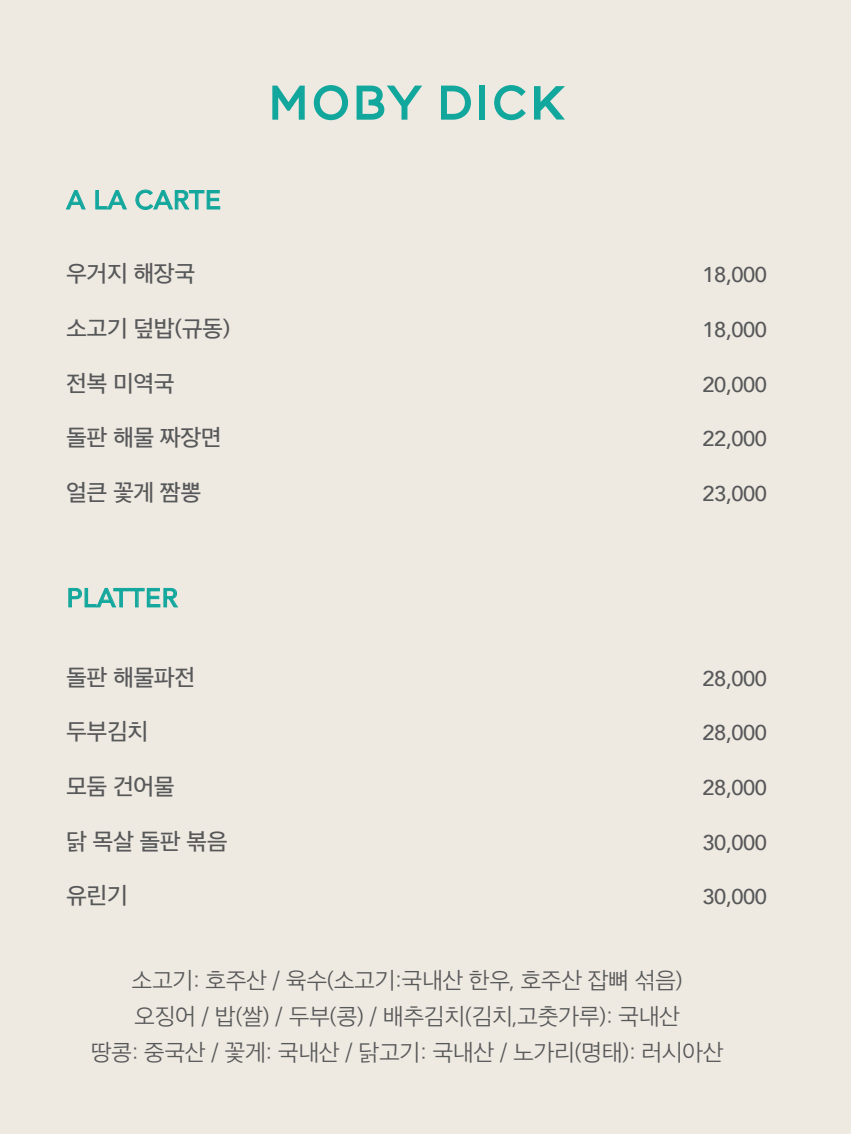
<style>
.page{position:relative;width:851px;height:1134px;background:#fff}
.page>*{position:absolute;margin:0;border:0;box-sizing:border-box;transform-origin:0 0}
.t1{font:500 26px "Avenir";letter-spacing:.02em;color:#12a79d}
.t2{font:300 23.75px/35.5px "Apple SD Gothic Neo";letter-spacing:-.02em;color:#57585a;text-align:center}
.t3{font:500 23.75px "Apple SD Gothic Neo";letter-spacing:-.02em;color:#57585a}
.t4{font:500 21.5px "Avenir";letter-spacing:-.02em;color:#57585a}
</style>
<div class="page">
<div style="left:0;top:1px;width:850px;height:1133px;background:#efeae1"></div>
<svg style="left:66px;top:190px;width:20px;height:20px"></svg>
<svg style="left:95px;top:190px;width:32px;height:20px"></svg>
<svg style="left:135px;top:189px;width:85px;height:21px"></svg>
<svg style="left:68px;top:588px;width:110px;height:20px"></svg>
<svg style="left:272px;top:85px;width:33px;height:35px"></svg>
<svg style="left:314px;top:85px;width:34px;height:35px"></svg>
<svg style="left:441px;top:86px;width:30px;height:34px"></svg>
<div style="left:479px;top:86px;width:6px;height:34px;background:#12a79d"></div>
<svg style="left:494px;top:85px;width:31px;height:35px"></svg>
<svg style="left:356px;top:86px;width:66px;height:34px"></svg>
<svg style="left:534px;top:86px;width:31px;height:34px"></svg>
<p class="t1" style="left:66px;top:177px;width:156px">A LA CARTE</p>
<p class="t3" style="left:66px;top:261px;width:131px">우거지 해장국</p>
<p class="t3" style="left:66px;top:316px;width:166px">소고기 덮밥(규동)</p>
<p class="t3" style="left:66px;top:370px;width:110px">전복 미역국</p>
<p class="t3" style="left:66px;top:425px;width:157px">돌판 해물 짜장면</p>
<p class="t3" style="left:66px;top:479px;width:137px">얼큰 꽃게 짬뽕</p>
<p class="t1" style="left:66px;top:575px;width:113px">PLATTER</p>
<p class="t3" style="left:66px;top:664px;width:131px">돌판 해물파전</p>
<p class="t3" style="left:66px;top:719px;width:84px">두부김치</p>
<p class="t3" style="left:66px;top:773px;width:110px">모둠 건어물</p>
<p class="t3" style="left:66px;top:828px;width:163px">닭 목살 돌판 볶음</p>
<p class="t3" style="left:66px;top:883px;width:63px">유린기</p>
<p class="t4" style="left:702px;top:256px;width:66px">18,000</p>
<p class="t4" style="left:702px;top:311px;width:66px">18,000</p>
<p class="t4" style="left:702px;top:366px;width:66px">20,000</p>
<p class="t4" style="left:702px;top:420px;width:66px">22,000</p>
<p class="t4" style="left:702px;top:475px;width:66px">23,000</p>
<p class="t4" style="left:702px;top:660px;width:66px">28,000</p>
<p class="t4" style="left:702px;top:714px;width:66px">28,000</p>
<p class="t4" style="left:702px;top:769px;width:66px">28,000</p>
<p class="t4" style="left:702px;top:823px;width:66px">30,000</p>
<p class="t4" style="left:702px;top:878px;width:66px">30,000</p>
<p class="t2" style="left:91px;top:964px;width:634px">소고기: 호주산 / 육수(소고기:국내산 한우, 호주산 잡뼈 섞음)<br>오징어 / 밥(쌀) / 두부(콩) / 배추김치(김치,고춧가루): 국내산<br>땅콩: 중국산 / 꽃게: 국내산 / 닭고기: 국내산 / 노가리(명태): 러시아산</p>
</div>
